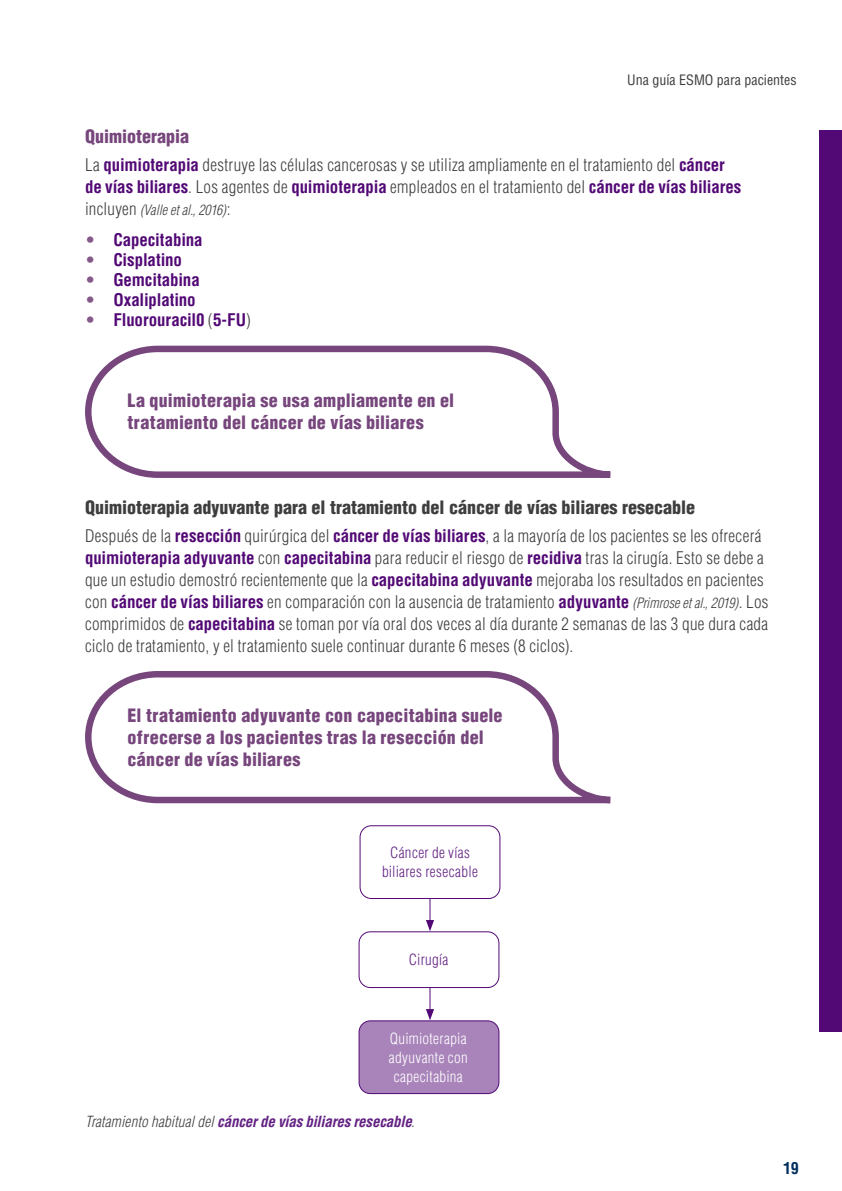
<style>
.page{position:relative;width:842px;height:1191px;background:#fff}
.page>*{position:absolute;margin:0;border:0;box-sizing:border-box;transform-origin:0 0}
.t1{font:900 condensed 18px/22px "Helvetica LT Std";letter-spacing:.015em;color:#76467c}
.t2{font:900 condensed 18px "Helvetica LT Std";color:#3e3e3f}
.t3{font:300 condensed 17px/22px "Helvetica LT Std";letter-spacing:.02em;color:#3e3e3f}
.t4{font:700 condensed 17px "Helvetica LT Std";letter-spacing:-.01em;color:#520975}
.t5{font:700 condensed 16px "Helvetica LT Std";color:#002e5e}
.t6{font:italic 700 condensed 15px "Helvetica LT Std";letter-spacing:-.015em;color:#632283}
.t7{font:300 condensed 15px/19px "Helvetica LT Std";letter-spacing:.025em;color:#fff;text-align:center}
.t8{font:300 condensed 15px/19px "Helvetica LT Std";letter-spacing:.025em;color:#632283;text-align:center}
.t9{font:italic 300 condensed 14px "Helvetica";color:#3e3e3f}
.t10{font:condensed 14px "Helvetica LT Std";color:#3e3e3f}
.s1{font-weight:700;color:#520975}
.s2{font-family:"Helvetica LT Std";font-style:normal;font-size:17px}
.s3{font-weight:300;color:#845889}
.s4{font-weight:300;color:#3e3e3f}
.s5{font-family:"Helvetica";font-style:italic;font-size:14px}
.s6{font-family:"Helvetica";font-weight:300;color:#3e3e3f}
</style>
<div class="page">
<div style="left:819px;top:130px;width:23px;height:902px;background:#520975"></div>
<svg style="left:85px;top:345px;width:526px;height:133px"></svg>
<svg style="left:85px;top:671px;width:526px;height:133px"></svg>
<div style="left:359px;top:931px;width:140px;height:57px;border:1px solid #520975;border-radius:11px"></div>
<div style="left:360px;top:825px;width:140px;height:74px;border:1px solid #520975;border-radius:11px"></div>
<div style="left:359px;top:1020px;width:140px;height:73px;background:#a984ba;border-radius:11px"></div>
<div style="left:359px;top:1020px;width:140px;height:74px;border:1px solid #520975;border-radius:11px"></div>
<svg style="left:426px;top:899px;width:8px;height:32px"></svg>
<svg style="left:426px;top:988px;width:8px;height:32px"></svg>
<p class="t10" style="left:627px;top:71px;width:171px">Una guía ESMO para pacientes</p>
<p class="t1" style="left:85px;top:126px;width:106px">Quimioterapia</p>
<p class="t3" style="left:85px;top:154px;width:658px">La <span class="s1">quimioterapia</span> destruye las células cancerosas y se utiliza ampliamente en el tratamiento del <span class="s1">cáncer de vías biliares</span>. Los agentes de <span class="s1">quimioterapia</span> empleados en el tratamiento del <span class="s1">cáncer de vías biliares</span></p>
<p class="t9" style="left:85px;top:201px;width:147px"><span class="s2">incluyen</span> (Valle et al., 2016)<span class="s2">:</span></p>
<p class="t4" style="left:85px;top:229px;width:119px"><span class="s3">•</span> Capecitabina</p>
<p class="t4" style="left:85px;top:249px;width:98px"><span class="s3">•</span> Cisplatino</p>
<p class="t4" style="left:85px;top:269px;width:116px"><span class="s3">•</span> Gemcitabina</p>
<p class="t4" style="left:85px;top:289px;width:112px"><span class="s3">•</span> Oxaliplatino</p>
<p class="t4" style="left:85px;top:309px;width:167px"><span class="s3">•</span> Fluorouracil0 <span class="s4">(</span>5-FU<span class="s4">)</span></p>
<p class="t1" style="left:128px;top:389px;width:328px">La quimioterapia se usa ampliamente en el tratamiento del cáncer de vías biliares</p>
<p class="t2" style="left:85px;top:496px;width:611px">Quimioterapia adyuvante para el tratamiento del cáncer de vías biliares resecable</p>
<p class="t3" style="left:85px;top:524px;width:685px">Después de la <span class="s1">resección</span> quirúrgica del <span class="s1">cáncer de vías biliares</span>, a la mayoría de los pacientes se les ofrecerá <span class="s1">quimioterapia adyuvante</span> con <span class="s1">capecitabina</span> para reducir el riesgo de <span class="s1">recidiva</span> tras la cirugía. Esto se debe a que un estudio demostró recientemente que la <span class="s1">capecitabina adyuvante</span> mejoraba los resultados en pacientes con <span class="s1">cáncer de vías biliares</span> en comparación con la ausencia de tratamiento <span class="s1">adyuvante</span> <span class="s5">(Primrose et al., 2019)</span>. Los comprimidos de <span class="s1">capecitabina</span> se toman por vía oral dos veces al día durante 2 semanas de las 3 que dura cada ciclo de tratamiento, y el tratamiento suele continuar durante 6 meses (8 ciclos).</p>
<p class="t1" style="left:128px;top:704px;width:377px">El tratamiento adyuvante con capecitabina suele ofrecerse a los pacientes tras la resección del cáncer de vías biliares</p>
<p class="t8" style="left:382px;top:843px;width:97px">Cáncer de vías biliares resecable</p>
<p class="t8" style="left:409px;top:950px;width:41px">Cirugía</p>
<p class="t7" style="left:389px;top:1028px;width:80px">Quimioterapia adyuvante con capecitabina</p>
<p class="t6" style="left:85px;top:1112px;width:331px"><span class="s6">Tratamiento habitual del</span> cáncer de vías biliares resecable<span class="s6">.</span></p>
<p class="t5" style="left:783px;top:1158px;width:17px">19</p>
</div>
